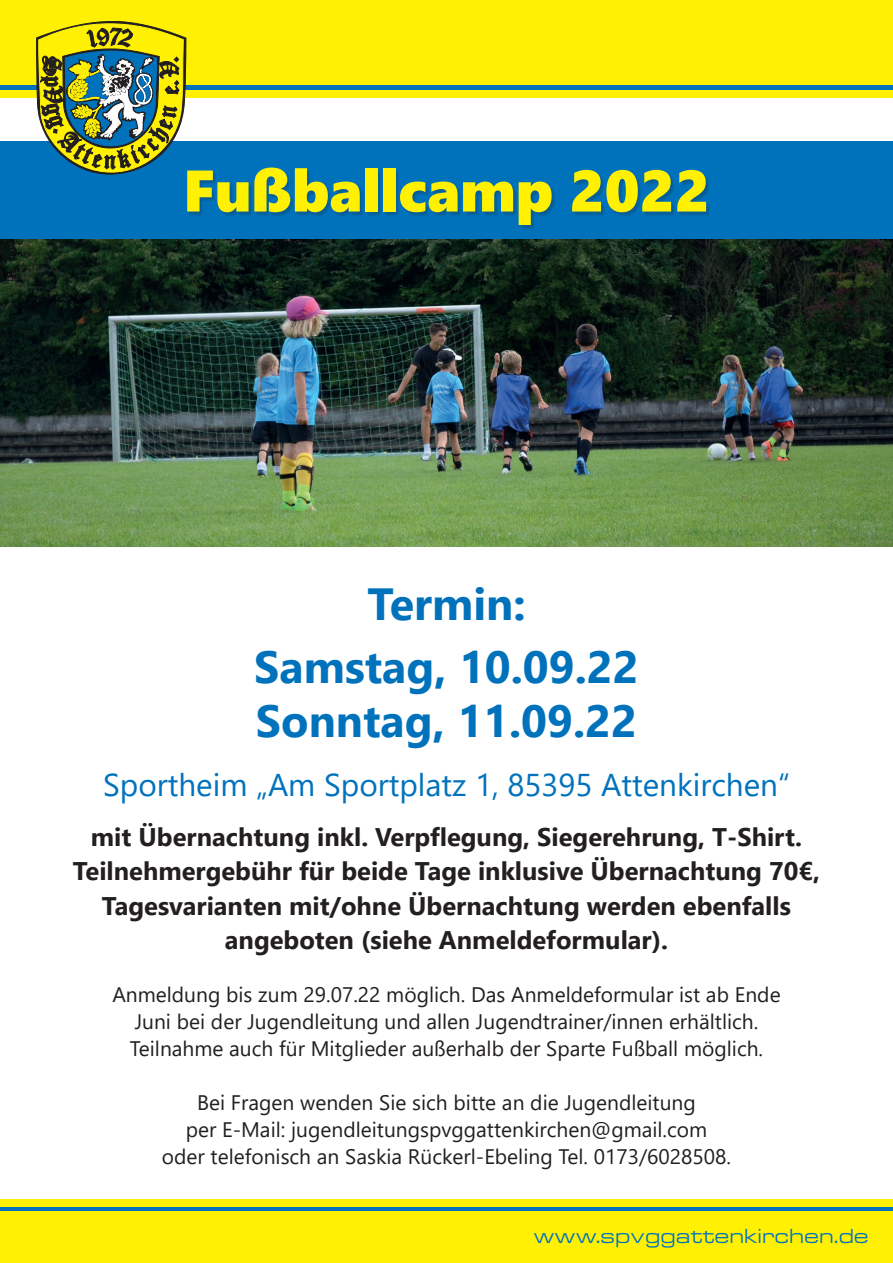
<style>
.page{position:relative;width:893px;height:1263px;background:#fff}
.page>*{position:absolute;margin:0;border:0;box-sizing:border-box;transform-origin:0 0}
.t1{font:58.5px "Segoe UI Black";color:#fff101}
.t2{font:700 45px/62.6px "Segoe UI";color:#0072bc;text-align:center}
.t3{font:31.5px "Segoe UI";color:#0072bc}
.t4{font:700 25.5px/34.5px "Segoe UI";color:#231f20;text-align:center}
.t5{font:21px/27px "Segoe UI";color:#231f20;text-align:center}
.t6{font:21px "Eurostile MN Extended";letter-spacing:.03em;color:#0072bc}
</style>
<div class="page">
<div style="left:0;top:141px;width:893px;height:99px;background:#0072bc"></div>
<div style="left:0;top:0;width:893px;height:98px;background:#fff101"></div>
<hr style="left:0;top:85px;width:893px;height:4px;background:#0072bc">
<svg style="left:36px;top:21px;width:150px;height:154px"></svg>
<div style="left:0;top:1199px;width:893px;height:64px;background:#fff101"></div>
<hr style="left:0;top:1207px;width:893px;height:3px;background:#0072bc">
<div style="left:188px;top:169px;width:523px;height:60px;background:#231f20;opacity:.25"></div>
<img style="left:0;top:240px;width:893px;height:306px">
<h1 class="t1" style="left:183px;top:148px;width:528px">Fußballcamp 2022</h1>
<h2 class="t2" style="left:254px;top:569px;width:386px">Termin:<br>Samstag, 10.09.22</h2>
<h2 class="t2" style="left:256px;top:686px;width:383px">Sonntag, 11.09.22</h2>
<h3 class="t3" style="left:103px;top:755px;width:688px">Sportheim „Am Sportplatz 1, 85395 Attenkirchen“</h3>
<p class="t4" style="left:73px;top:818px;width:749px">mit Übernachtung inkl. Verpflegung, Siegerehrung, T-Shirt.<br>Teilnehmergebühr für beide Tage inklusive Übernachtung 70€, Tagesvarianten mit/ohne Übernachtung werden ebenfalls angeboten (siehe Anmeldeformular).</p>
<p class="t5" style="left:112px;top:979px;width:670px">Anmeldung bis zum 29.07.22 möglich. Das Anmeldeformular ist ab Ende<br>Juni bei der Jugendleitung und allen Jugendtrainer/innen erhältlich.<br>Teilnahme auch für Mitglieder außerhalb der Sparte Fußball möglich.</p>
<p class="t5" style="left:162px;top:1087px;width:571px">Bei Fragen wenden Sie sich bitte an die Jugendleitung<br>per E-Mail: jugendleitungspvggattenkirchen@gmail.com oder telefonisch an Saskia Rückerl-Ebeling Tel. 0173/6028508.</p>
<p class="t6" style="left:534px;top:1225px;width:336px">www.spvggattenkirchen.de</p>
</div>
